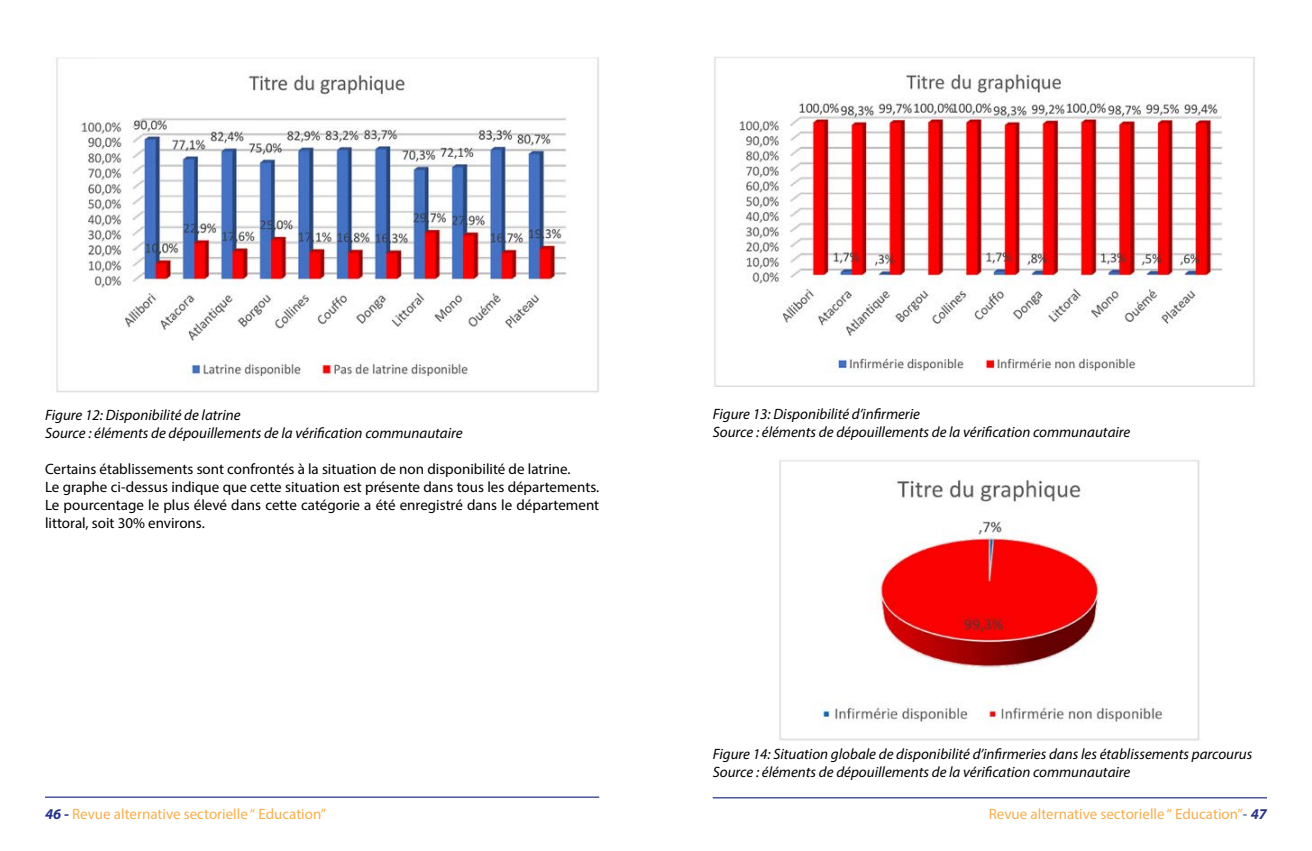
<style>
.page{position:relative;width:1312px;height:851px;background:#fff}
.page>*{position:absolute;margin:0;border:0;box-sizing:border-box;transform-origin:0 0}
.t1{font:italic 15px/18px "Myriad Pro";color:#000}
.t2{font:15px/18px "Myriad Pro";color:#000}
.t3{font:15px "Myriad Pro";color:#f8ae4c}
.s1{font-weight:700;font-style:italic;color:#283587}
.s2{color:#283587}
</style>
<div class="page">
<hr style="left:45px;top:796px;width:554px;height:1px;background:#283587">
<hr style="left:712px;top:797px;width:554px;height:1px;background:#283587">
<img style="left:56px;top:57px;width:543px;height:336px">
<img style="left:714px;top:57px;width:541px;height:330px">
<img style="left:779px;top:460px;width:421px;height:281px">
<p class="t1" style="left:45px;top:405px;width:419px">Figure 12: Disponibilité de latrine<br>Source : éléments de dépouillements de la vérification communautaire</p>
<p class="t2" style="left:45px;top:459px;width:555px">Certains établissements sont confrontés à la situation de non disponibilité de latrine.<br>Le graphe ci-dessus indique que cette situation est présente dans tous les départements.<br>Le pourcentage le plus élevé dans cette catégorie a été enregistré dans le département littoral, soit 30% environs.</p>
<p class="t1" style="left:712px;top:404px;width:419px">Figure 13: Disponibilité d’infirmerie<br>Source : éléments de dépouillements de la vérification communautaire</p>
<p class="t1" style="left:712px;top:745px;width:541px">Figure 14: Situation globale de disponibilité d’infirmeries dans les établissements parcourus<br>Source : éléments de dépouillements de la vérification communautaire</p>
<p class="t3" style="left:45px;top:804px;width:283px"><span class="s1">46 -</span> Revue alternative sectorielle ‘‘ Education’’</p>
<p class="t3" style="left:988px;top:804px;width:280px">Revue alternative sectorielle ‘‘ Education’’<span class="s2">-</span> <span class="s1">47</span></p>
</div>
